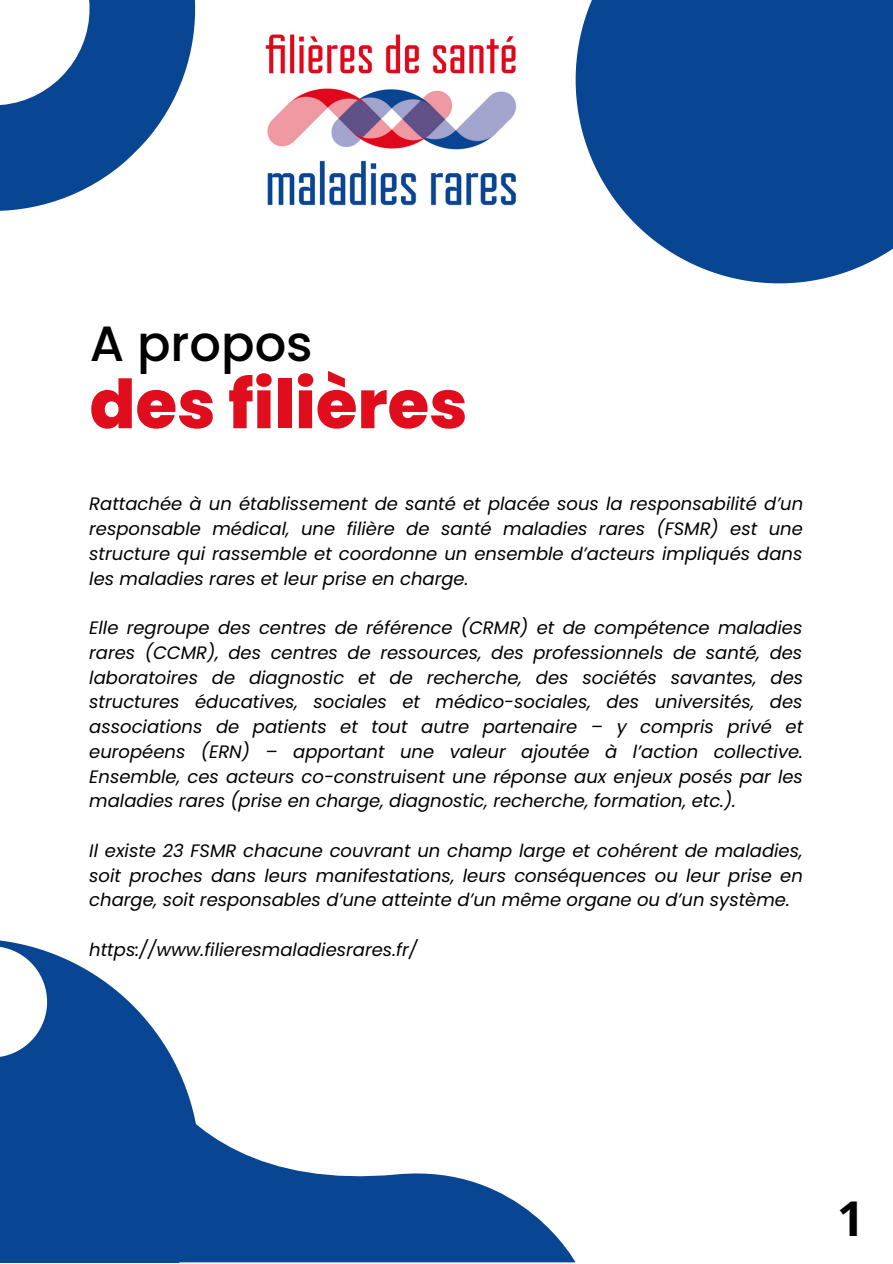
<style>
.page{position:relative;width:893px;height:1264px;background:#fff}
.page>*{position:absolute;margin:0;border:0;box-sizing:border-box;transform-origin:0 0}
.t1{font:800 67.5px "Poppins";color:#e00e1d}
.t2{font:500 49.5px "Poppins";color:#000}
.t3{font:700 48px "Open Sans";color:#000}
.t4{font:italic 18px/24.8px "Poppins";color:#000;text-align:justify}
</style>
<div class="page">
<svg style="left:200px;top:1127px;width:375px;height:135px;fill:#084593"></svg>
<svg style="left:0;top:940px;width:200px;height:322px;fill:#084593"></svg>
<svg style="left:0;top:946px;width:47px;height:111px"></svg>
<svg style="left:575px;top:0;width:317px;height:283px;background:#255a9f"></svg>
<svg style="left:0;top:0;width:196px;height:211px;fill:#084593"></svg>
<img style="left:265px;top:34px;width:252px;height:172px">
<p class="t2" style="left:90px;top:308px;width:224px">A propos</p>
<p class="t1" style="left:90px;top:357px;width:379px">des filières</p>
<p class="t4" style="left:89px;top:492px;width:715px">Rattachée à un établissement de santé et placée sous la responsabilité d’un responsable médical, une filière de santé maladies rares (FSMR) est une structure qui rassemble et coordonne un ensemble d’acteurs impliqués dans les maladies rares et leur prise en charge.</p>
<p class="t4" style="left:89px;top:615px;width:715px">Elle regroupe des centres de référence (CRMR) et de compétence maladies rares (CCMR), des centres de ressources, des professionnels de santé, des laboratoires de diagnostic et de recherche, des sociétés savantes, des structures éducatives, sociales et médico-sociales, des universités, des associations de patients et tout autre partenaire – y compris privé et européens (ERN) – apportant une valeur ajoutée à l’action collective.<br>Ensemble, ces acteurs co-construisent une réponse aux enjeux posés par les maladies rares (prise en charge, diagnostic, recherche, formation, etc.).</p>
<p class="t4" style="left:89px;top:838px;width:715px">Il existe 23 FSMR chacune couvrant un champ large et cohérent de maladies, soit proches dans leurs manifestations, leurs conséquences ou leur prise en charge, soit responsables d’une atteinte d’un même organe ou d’un système.</p>
<p class="t4" style="left:89px;top:937px;width:329px">https://www.filieresmaladiesrares.fr/</p>
<p class="t3" style="left:837px;top:1184px;width:29px">1</p>
</div>
